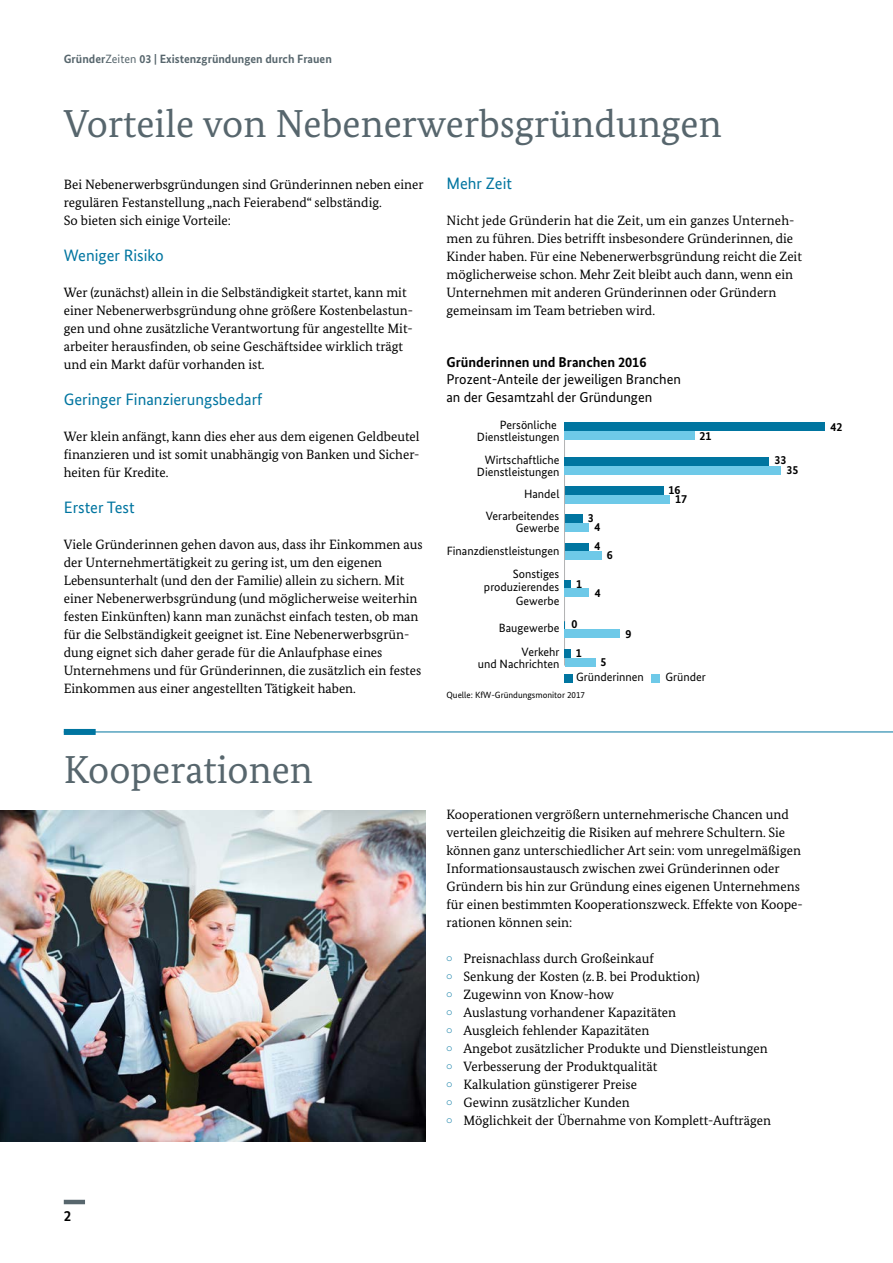
<style>
.page{position:relative;width:893px;height:1263px;background:#fff}
.page>*{position:absolute;margin:0;border:0;box-sizing:border-box;transform-origin:0 0}
.t1{font:39px "Bundes Serif";color:#57666d}
.t2{font:16.5px "Bundes Sans";color:#0075a0}
.t3{font:700 15px "Bundes Sans";color:#000}
.t4{font:14.25px/17.1px "Bundes Sans";color:#000}
.t5{font:13.5px/18px "Bundes Serif";color:#000}
.t6{font:12px/12px "Bundes Sans";color:#000;text-align:right}
.t7{font:700 12px "Bundes Sans";color:#57666d}
.t8{font:700 12px/9.3px "Bundes Sans";color:#000;text-align:center}
.t9{font:9px "Bundes Sans";color:#000}
.s1{font-weight:400}
.s2{font-weight:700}
</style>
<div class="page">
<img style="left:0;top:811px;width:425px;height:330px">
<hr style="left:64px;top:1200px;width:21px;height:4px;background:#57666d">
<div style="left:64px;top:729px;width:32px;height:6px;background:#0075a0"></div>
<hr style="left:64px;top:731px;width:829px;height:1px;background:#0075a0">
<div style="left:564px;top:515px;width:19px;height:8px;background:#0075a0"></div>
<div style="left:564px;top:523px;width:25px;height:8px;background:#6ec9e8"></div>
<div style="left:564px;top:543px;width:25px;height:8px;background:#0075a0"></div>
<div style="left:564px;top:551px;width:38px;height:9px;background:#6ec9e8"></div>
<div style="left:564px;top:487px;width:100px;height:8px;background:#0075a0"></div>
<div style="left:564px;top:495px;width:106px;height:9px;background:#6ec9e8"></div>
<div style="left:564px;top:674px;width:9px;height:8px;background:#0075a0"></div>
<div style="left:652px;top:674px;width:8px;height:8px;background:#6ec9e8"></div>
<hr style="left:564px;top:423px;width:1px;height:243px;background:#b1b2b3">
<div style="left:564px;top:423px;width:261px;height:8px;background:#0075a0"></div>
<div style="left:564px;top:431px;width:131px;height:9px;background:#6ec9e8"></div>
<div style="left:564px;top:458px;width:205px;height:8px;background:#0075a0"></div>
<div style="left:564px;top:466px;width:217px;height:8px;background:#6ec9e8"></div>
<div style="left:564px;top:580px;width:7px;height:9px;background:#0075a0"></div>
<div style="left:564px;top:589px;width:25px;height:8px;background:#6ec9e8"></div>
<div style="left:564px;top:630px;width:56px;height:8px;background:#6ec9e8"></div>
<div style="left:564px;top:650px;width:7px;height:8px;background:#0075a0"></div>
<div style="left:564px;top:658px;width:31px;height:8px;background:#6ec9e8"></div>
<p class="t7" style="left:64px;top:52px;width:270px">Gründer<span class="s1">Zeiten</span> 03 | Existenzgründungen durch Frauen</p>
<h2 class="t1" style="left:64px;top:99px;width:659px">Vorteile von Nebenerwerbsgründungen</h2>
<p class="t5" style="left:64px;top:175px;width:361px">Bei Nebenerwerbsgründungen sind Gründerinnen neben einer regulären Festanstellung „nach Feierabend“ selbständig.<br>So bieten sich einige Vorteile:</p>
<h3 class="t2" style="left:64px;top:245px;width:102px">Weniger Risiko</h3>
<p class="t5" style="left:64px;top:283px;width:351px">Wer (zunächst) allein in die Selbständigkeit startet, kann mit einer Nebenerwerbsgründung ohne größere Kostenbelastun&shy;gen und ohne zusätzliche Verantwortung für angestellte Mit&shy;arbeiter herausfinden, ob seine Geschäftsidee wirklich trägt und ein Markt dafür vorhanden ist.</p>
<h3 class="t2" style="left:64px;top:389px;width:200px">Geringer Finanzierungsbedarf</h3>
<p class="t5" style="left:64px;top:427px;width:357px;text-align:justify">Wer klein anfängt, kann dies eher aus dem eigenen Geldbeutel finanzieren und ist somit unabhängig von Banken und Sicher&shy;heiten für Kredite.</p>
<h3 class="t2" style="left:64px;top:497px;width:72px">Erster Test</h3>
<p class="t5" style="left:64px;top:535px;width:360px">Viele Gründerinnen gehen davon aus, dass ihr Einkommen aus der Unternehmertätigkeit zu gering ist, um den eigenen Lebensunterhalt (und den der Familie) allein zu sichern. Mit einer Nebenerwerbsgründung (und möglicherweise weiterhin festen Einkünften) kann man zunächst einfach testen, ob man für die Selbständigkeit geeignet ist. Eine Nebenerwerbsgrün&shy;dung eignet sich daher gerade für die Anlaufphase eines Unternehmens und für Gründerinnen, die zusätzlich ein festes Einkommen aus einer angestellten Tätigkeit haben.</p>
<h2 class="t1" style="left:64px;top:746px;width:250px">Kooperationen</h2>
<h3 class="t2" style="left:446px;top:173px;width:67px">Mehr Zeit</h3>
<p class="t5" style="left:446px;top:211px;width:357px">Nicht jede Gründerin hat die Zeit, um ein ganzes Unterneh&shy;men zu führen. Dies betrifft insbesondere Gründerinnen, die Kinder haben. Für eine Nebenerwerbsgründung reicht die Zeit möglicherweise schon. Mehr Zeit bleibt auch dann, wenn ein Unternehmen mit anderen Gründerinnen oder Gründern gemeinsam im Team betrieben wird.</p>
<p class="t4" style="left:446px;top:354px;width:236px"><span class="s2">Gründerinnen und Branchen 2016<br></span>Prozent-Anteile der jeweiligen Branchen an der Gesamtzahl der Gründungen</p>
<p class="t6" style="left:477px;top:419px;width:84px">Persönliche<br>Dienstleistungen</p>
<p class="t8" style="left:699px;top:431px;width:13px">21</p>
<p class="t6" style="left:477px;top:454px;width:84px">Wirtschaftliche<br>Dienstleistungen</p>
<p class="t8" style="left:774px;top:455px;width:13px">33</p>
<p class="t8" style="left:787px;top:465px;width:13px">35</p>
<p class="t6" style="left:524px;top:488px;width:37px">Handel</p>
<p class="t8" style="left:668px;top:485px;width:20px">16<br>17</p>
<p class="t8" style="left:588px;top:513px;width:7px">3</p>
<p class="t8" style="left:594px;top:517px;width:8px;line-height:19.2px;text-align:left">4<br>4</p>
<p class="t8" style="left:607px;top:550px;width:7px">6</p>
<p class="t6" style="left:486px;top:510px;width:75px">Verarbeitendes<br>Gewerbe</p>
<p class="t6" style="left:447px;top:545px;width:114px">Finanzdienstleistungen</p>
<p class="t6" style="left:484px;top:567px;width:77px;line-height:13.5px">Sonstiges produzierendes<br>Gewerbe</p>
<p class="t6" style="left:499px;top:622px;width:62px">Baugewerbe</p>
<p class="t6" style="left:478px;top:645px;width:83px">Verkehr<br>und Nachrichten</p>
<p class="t8" style="left:576px;top:579px;width:7px">1</p>
<p class="t8" style="left:572px;top:619px;width:7px">0</p>
<p class="t8" style="left:576px;top:648px;width:7px">1</p>
<p class="t8" style="left:595px;top:588px;width:7px">4</p>
<p class="t8" style="left:600px;top:657px;width:7px">5</p>
<p class="t8" style="left:626px;top:629px;width:7px">9</p>
<p class="t6" style="left:576px;top:671px;width:69px">Gründerinnen</p>
<p class="t6" style="left:665px;top:671px;width:42px">Gründer</p>
<p class="t9" style="left:446px;top:689px;width:140px">Quelle: KfW-Gründungsmonitor 2017</p>
<p class="t5" style="left:446px;top:805px;width:358px">Kooperationen vergrößern unternehmerische Chancen und verteilen gleichzeitig die Risiken auf mehrere Schultern. Sie können ganz unterschiedlicher Art sein: vom unregelmäßigen Informationsaustausch zwischen zwei Gründerinnen oder Gründern bis hin zur Gründung eines eigenen Unternehmens für einen bestimmten Kooperationszweck. Effekte von Koope&shy;rationen können sein:</p>
<p class="t5" style="left:446px;top:949px;width:209px"><sup>•</sup> Preisnachlass durch Großeinkauf</p>
<p class="t5" style="left:446px;top:967px;width:255px"><sup>•</sup> Senkung der Kosten (z.B. bei Produktion)</p>
<p class="t5" style="left:446px;top:985px;width:169px"><sup>•</sup> Zugewinn von Know-how</p>
<p class="t5" style="left:446px;top:1003px;width:231px"><sup>•</sup> Auslastung vorhandener Kapazitäten</p>
<p class="t5" style="left:446px;top:1021px;width:204px"><sup>•</sup> Ausgleich fehlender Kapazitäten</p>
<p class="t5" style="left:446px;top:1039px;width:323px"><sup>•</sup> Angebot zusätzlicher Produkte und Dienstleistungen</p>
<p class="t5" style="left:446px;top:1057px;width:212px"><sup>•</sup> Verbesserung der Produktqualität</p>
<p class="t5" style="left:446px;top:1075px;width:192px"><sup>•</sup> Kalkulation günstigerer Preise</p>
<p class="t5" style="left:446px;top:1093px;width:185px"><sup>•</sup> Gewinn zusätzlicher Kunden</p>
<p class="t5" style="left:446px;top:1111px;width:326px"><sup>•</sup> Möglichkeit der Übernahme von Komplett-Aufträgen</p>
<p class="t8" style="left:830px;top:422px;width:13px">42</p>
<p class="t3" style="left:64px;top:1207px;width:9px">2</p>
</div>
